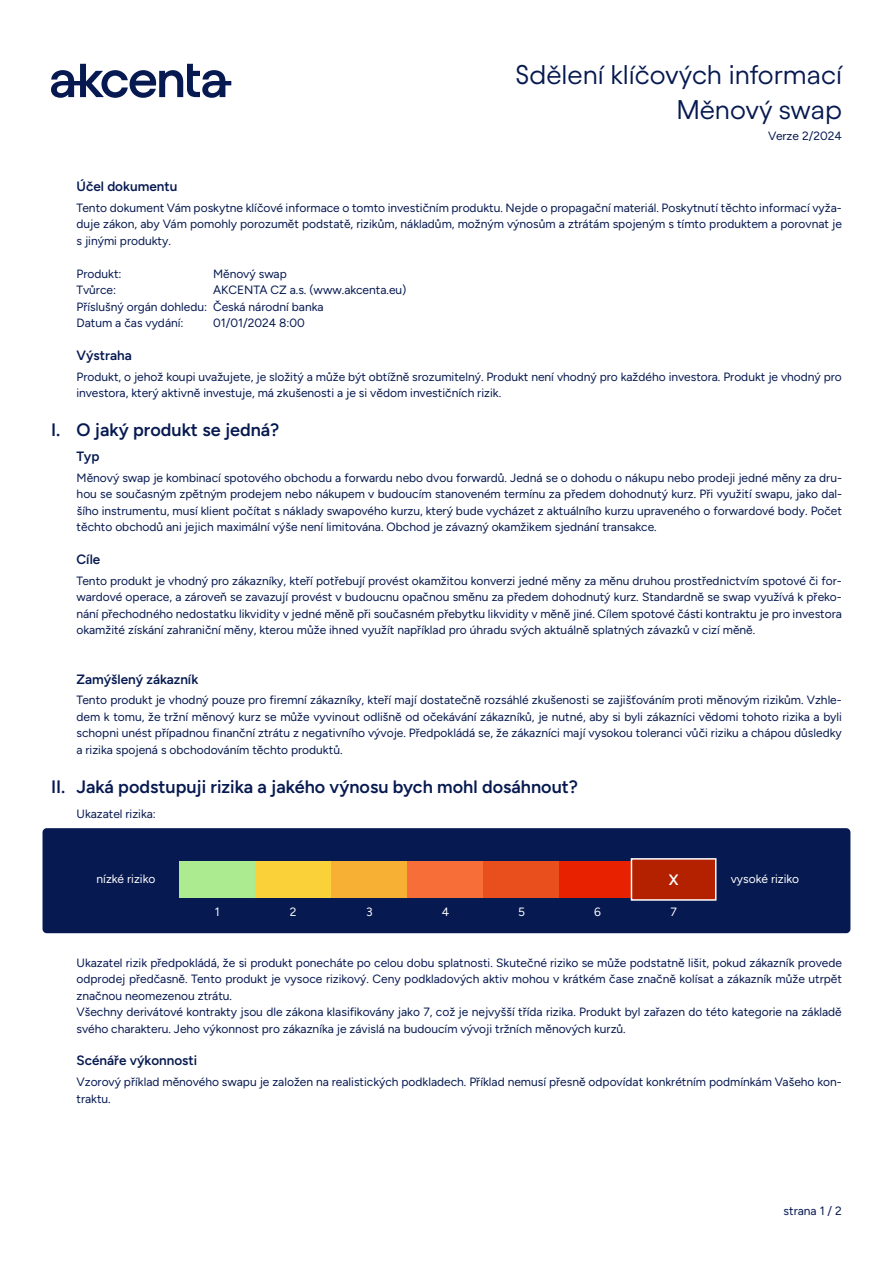
<style>
.page{position:relative;width:893px;height:1263px;background:#fff}
.page>*{position:absolute;margin:0;border:0;box-sizing:border-box;transform-origin:0 0}
.t1{font:27px/34.2px "Avantt TRIAL";color:#061950;text-align:right}
.t2{font:600 18px "Figtree";color:#061950}
.t3{font:600 15px "Figtree";color:#fff}
.t4{font:600 13.5px "Figtree";color:#061950}
.t5{font:12px/16.5px "Figtree";color:#061950;text-align:justify}
.t6{font:12px "Figtree";color:#fff}
</style>
<div class="page">
<div style="left:43px;top:828px;width:807px;height:105px;background:#061950;border-radius:4px"></div>
<div style="left:179px;top:861px;width:76px;height:37px;background:#adeb91"></div>
<div style="left:255px;top:861px;width:76px;height:37px;background:#fad138"></div>
<div style="left:331px;top:861px;width:76px;height:37px;background:#f7b033"></div>
<div style="left:407px;top:861px;width:76px;height:37px;background:#f76e38"></div>
<div style="left:483px;top:861px;width:76px;height:37px;background:#e84f1c"></div>
<div style="left:559px;top:861px;width:77px;height:37px;background:#e82100"></div>
<div style="left:631px;top:858px;width:85px;height:43px;background:#b32100;border:2px solid #fff"></div>
<svg style="left:51px;top:64px;width:180px;height:34px"></svg>
<h1 class="t1" style="left:516px;top:57px;width:328px">Sdělení klíčových informací<br>Měnový swap</h1>
<p class="t5" style="left:768px;top:127px;width:75px">Verze 2/2024</p>
<p class="t4" style="left:77px;top:178px;width:102px">Účel dokumentu</p>
<p class="t5" style="left:77px;top:199px;width:767px">Tento dokument Vám poskytne klíčové informace o tomto investičním produktu. Nejde o propagační materiál. Poskytnutí těchto informací vyža&shy;duje zákon, aby Vám pomohly porozumět podstatě, rizikům, nákladům, možným výnosům a ztrátám spojeným s tímto produktem a porovnat je s jinými produkty.</p>
<p class="t5" style="left:77px;top:265px;width:47px">Produkt:</p>
<p class="t5" style="left:213px;top:265px;width:75px">Měnový swap</p>
<p class="t5" style="left:77px;top:282px;width:41px">Tvůrce:</p>
<p class="t5" style="left:77px;top:282px;width:331px;text-align:left;text-indent:136px">AKCENTA CZ a.s. (www.akcenta.eu)<br>Příslušný orgán dohledu: Česká národní banka<br>Datum a čas vydání:</p>
<p class="t5" style="left:213px;top:315px;width:93px">01/01/2024 8:00</p>
<p class="t4" style="left:77px;top:347px;width:57px">Výstraha</p>
<p class="t5" style="left:76px;top:368px;width:767px">Produkt, o jehož koupi uvažujete, je složitý a může být obtížně srozumitelný. Produkt není vhodný pro každého investora. Produkt je vhodný pro investora, který aktivně investuje, má zkušenosti a je si vědom investičních rizik.</p>
<h2 class="t2" style="left:51px;top:420px;width:230px">I. O jaký produkt se jedná?</h2>
<p class="t4" style="left:77px;top:448px;width:24px">Typ</p>
<p class="t5" style="left:77px;top:469px;width:767px">Měnový swap je kombinací spotového obchodu a forwardu nebo dvou forwardů. Jedná se o dohodu o nákupu nebo prodeji jedné měny za dru&shy;hou se současným zpětným prodejem nebo nákupem v budoucím stanoveném termínu za předem dohodnutý kurz. Při využití swapu, jako dal&shy;šího instrumentu, musí klient počítat s náklady swapového kurzu, který bude vycházet z aktuálního kurzu upraveného o forwardové body. Počet těchto obchodů ani jejich maximální výše není limitována. Obchod je závazný okamžikem sjednání transakce.</p>
<p class="t4" style="left:77px;top:551px;width:25px">Cíle</p>
<p class="t5" style="left:76px;top:572px;width:767px">Tento produkt je vhodný pro zákazníky, kteří potřebují provést okamžitou konverzi jedné měny za měnu druhou prostřednictvím spotové či for&shy;wardové operace, a zároveň se zavazují provést v budoucnu opačnou směnu za předem dohodnutý kurz. Standardně se swap využívá k překo&shy;nání přechodného nedostatku likvidity v jedné měně při současném přebytku likvidity v měně jiné. Cílem spotové části kontraktu je pro investora okamžité získání zahraniční měny, kterou může ihned využít například pro úhradu svých aktuálně splatných závazků v cizí měně.</p>
<p class="t4" style="left:77px;top:671px;width:123px">Zamýšlený zákazník</p>
<p class="t5" style="left:76px;top:692px;width:767px">Tento produkt je vhodný pouze pro firemní zákazníky, kteří mají dostatečně rozsáhlé zkušenosti se zajišťováním proti měnovým rizikům. Vzhle&shy;dem k tomu, že tržní měnový kurz se může vyvinout odlišně od očekávání zákazníků, je nutné, aby si byli zákazníci vědomi tohoto rizika a byli schopni unést případnou finanční ztrátu z negativního vývoje. Předpokládá se, že zákazníci mají vysokou toleranci vůči riziku a chápou důsledky a rizika spojená s obchodováním těchto produktů.</p>
<h2 class="t2" style="left:51px;top:776px;width:529px">II. Jaká podstupuji rizika a jakého výnosu bych mohl dosáhnout?</h2>
<p class="t5" style="left:77px;top:806px;width:81px">Ukazatel rizika:</p>
<p class="t6" style="left:97px;top:872px;width:60px">nízké riziko</p>
<p class="t6" style="left:215px;top:905px;width:6px">1</p>
<p class="t3" style="left:669px;top:870px;width:11px">X</p>
<p class="t6" style="left:731px;top:872px;width:70px">vysoké riziko</p>
<p class="t6" style="left:290px;top:905px;width:8px">2</p>
<p class="t6" style="left:366px;top:905px;width:8px">3</p>
<p class="t6" style="left:442px;top:905px;width:9px">4</p>
<p class="t6" style="left:518px;top:905px;width:8px">5</p>
<p class="t6" style="left:594px;top:905px;width:8px">6</p>
<p class="t6" style="left:670px;top:905px;width:8px">7</p>
<p class="t5" style="left:76px;top:954px;width:767px;text-align:left">Ukazatel rizik předpokládá, že si produkt ponecháte po celou dobu splatnosti. Skutečné riziko se může podstatně lišit, pokud zákazník provede odprodej předčasně. Tento produkt je vysoce rizikový. Ceny podkladových aktiv mohou v krátkém čase značně kolísat a zákazník může utrpět značnou neomezenou ztrátu.<br>Všechny derivátové kontrakty jsou dle zákona klasifikovány jako 7, což je nejvyšší třída rizika. Produkt byl zařazen do této kategorie na základě svého charakteru. Jeho výkonnost pro zákazníka je závislá na budoucím vývoji tržních měnových kurzů.</p>
<p class="t4" style="left:77px;top:1053px;width:122px">Scénáře výkonnosti</p>
<p class="t5" style="left:76px;top:1074px;width:767px">Vzorový příklad měnového swapu je založen na realistických podkladech. Příklad nemusí přesně odpovídat konkrétním podmínkám Vašeho kon&shy;traktu.</p>
<p class="t5" style="left:784px;top:1202px;width:60px">strana 1 / 2</p>
</div>
